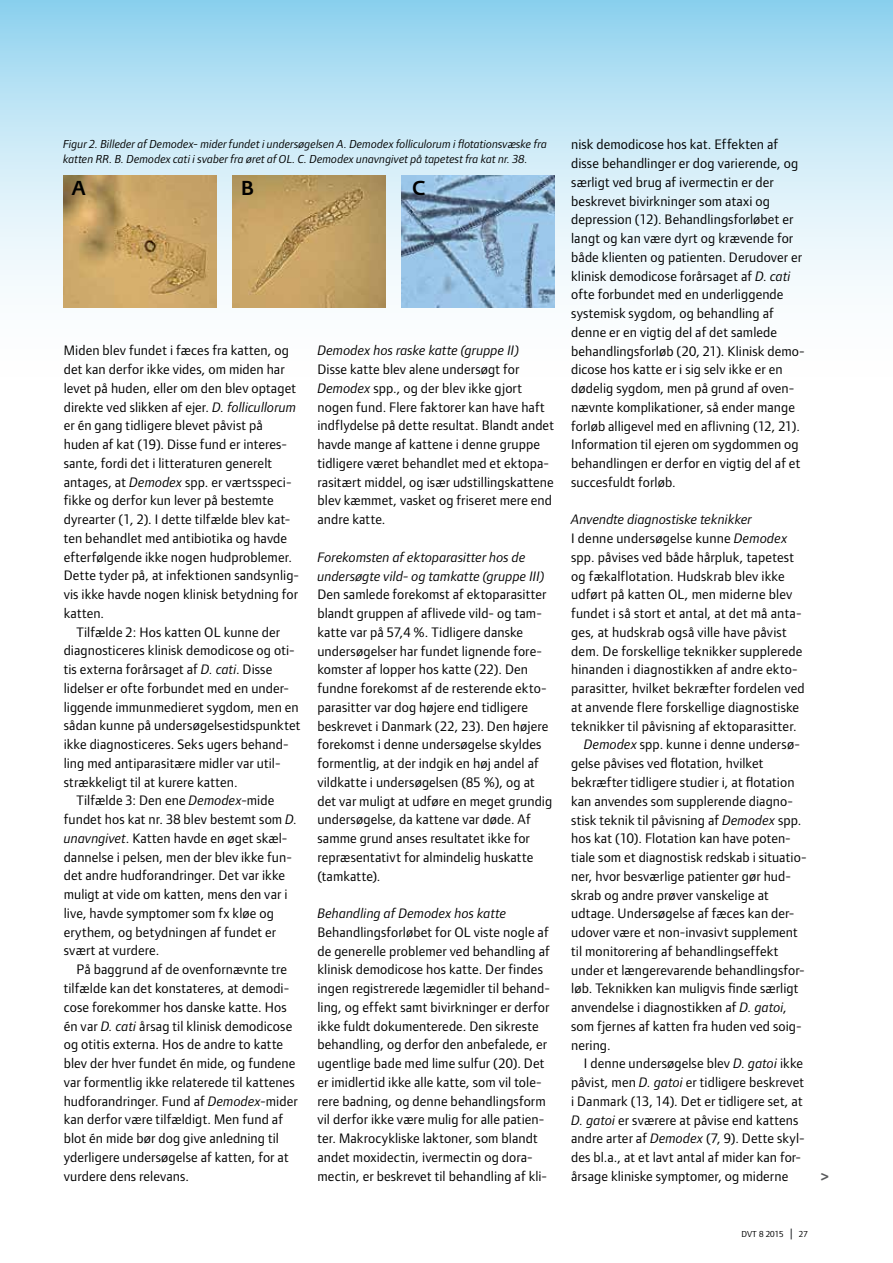
<style>
.page{position:relative;width:893px;height:1263px;background:#fff}
.page>*{position:absolute;margin:0;border:0;box-sizing:border-box;transform-origin:0 0}
.t1{font:500 19.95px "Fedra Sans Alt";color:#000}
.t2{font:15px "Foundry Form Sans Bold OSF";color:#58595b}
.t3{font:14.25px/18.8px "Foundry Form Sans";letter-spacing:.01em;color:#000}
.t4{font:italic 14.25px/18.8px "Foundry Form Sans";letter-spacing:.005em;color:#000}
.t5{font:italic 12px/15px "Foundry Form Sans";color:#000}
.t6{font:9px "Foundry Form Sans";color:#000}
.s1{font-style:italic}
</style>
<div class="page">
<svg style="left:790px;top:1228px;width:2px;height:11px"></svg>
<svg style="left:0;top:0;width:893px;height:308px;background:#c2e6f4"></svg>
<img style="left:64px;top:176px;width:153px;height:131px">
<img style="left:233px;top:176px;width:153px;height:131px">
<img style="left:402px;top:176px;width:153px;height:131px">
<p class="t5" style="left:63px;top:136px;width:485px">Figur 2. Billeder af Demodex- mider fundet i undersøgelsen A. Demodex folliculorum i flotationsvæske fra katten RR. B. Demodex cati i svaber fra øret af OL. C. Demodex unavngivet på tapetest fra kat nr. 38.</p>
<h1 class="t1" style="left:72px;top:177px;width:16px">A</h1>
<h1 class="t1" style="left:241px;top:177px;width:15px">B</h1>
<h1 class="t1" style="left:412px;top:177px;width:15px">C</h1>
<p class="t3" style="left:64px;top:341px;width:237px">Miden blev fundet i fæces fra katten, og det kan derfor ikke vides, om miden har levet på huden, eller om den blev optaget direkte ved slikken af ejer. <span class="s1">D. follicullorum </span>er én gang tidligere blevet påvist på huden af kat (19). Disse fund er interes&shy;sante, fordi det i litteraturen generelt antages, at <span class="s1">Demodex</span> spp. er værtsspeci&shy;fikke og derfor kun lever på bestemte dyrearter (1, 2). I dette tilfælde blev kat&shy;ten behandlet med antibiotika og havde efterfølgende ikke nogen hudproblemer.<br>Dette tyder på, at infektionen sandsynlig&shy;vis ikke havde nogen klinisk betydning for katten.</p>
<p class="t3" style="left:77px;top:622px;width:205px">Tilfælde 2: Hos katten OL kunne der</p>
<p class="t3" style="left:64px;top:641px;width:233px">diagnosticeres klinisk demodicose og oti-</p>
<p class="t3" style="left:64px;top:660px;width:210px">tis externa forårsaget af <span class="s1">D. cati</span>. Disse</p>
<p class="t3" style="left:64px;top:679px;width:227px">lidelser er ofte forbundet med en under-</p>
<p class="t3" style="left:64px;top:697px;width:236px">liggende immunmedieret sygdom, men en</p>
<p class="t3" style="left:64px;top:716px;width:238px">sådan kunne på undersøgelsestidspunktet</p>
<p class="t3" style="left:64px;top:735px;width:226px">ikke diagnosticeres. Seks ugers behand-</p>
<p class="t3" style="left:64px;top:754px;width:218px">ling med antiparasitære midler var util-</p>
<p class="t3" style="left:64px;top:772px;width:175px">strækkeligt til at kurere katten.</p>
<p class="t3" style="left:77px;top:791px;width:199px">Tilfælde 3: Den ene <span class="s1">Demodex</span>-mide</p>
<p class="t3" style="left:64px;top:810px;width:235px">fundet hos kat nr. 38 blev bestemt som <span class="s1">D.</span></p>
<p class="t3" style="left:64px;top:829px;width:225px"><span class="s1">unavngivet</span>. Katten havde en øget skæl-</p>
<p class="t3" style="left:64px;top:847px;width:230px">dannelse i pelsen, men der blev ikke fun-</p>
<p class="t3" style="left:64px;top:866px;width:223px">det andre hudforandringer. Det var ikke</p>
<p class="t3" style="left:64px;top:885px;width:225px">muligt at vide om katten, mens den var i</p>
<p class="t3" style="left:64px;top:904px;width:212px">live, havde symptomer som fx kløe og</p>
<p class="t3" style="left:64px;top:922px;width:214px">erythem, og betydningen af fundet er</p>
<p class="t3" style="left:64px;top:941px;width:97px">svært at vurdere.</p>
<p class="t3" style="left:77px;top:960px;width:212px">På baggrund af de ovenfornævnte tre</p>
<p class="t3" style="left:64px;top:979px;width:227px">tilfælde kan det konstateres, at demodi-</p>
<p class="t3" style="left:64px;top:997px;width:224px">cose forekommer hos danske katte. Hos</p>
<p class="t3" style="left:64px;top:1016px;width:230px">én var <span class="s1">D. cati</span> årsag til klinisk demodicose</p>
<p class="t3" style="left:64px;top:1035px;width:221px">og otitis externa. Hos de andre to katte</p>
<p class="t3" style="left:64px;top:1054px;width:233px">blev der hver fundet én mide, og fundene</p>
<p class="t3" style="left:64px;top:1072px;width:232px">var formentlig ikke relaterede til kattenes</p>
<p class="t3" style="left:64px;top:1091px;width:235px">hudforandringer. Fund af <span class="s1">Demodex-</span>mider</p>
<p class="t3" style="left:64px;top:1110px;width:221px">kan derfor være tilfældigt. Men fund af</p>
<p class="t3" style="left:64px;top:1129px;width:217px">blot én mide bør dog give anledning til</p>
<p class="t3" style="left:64px;top:1147px;width:226px">yderligere undersøgelse af katten, for at</p>
<p class="t3" style="left:64px;top:1166px;width:127px">vurdere dens relevans.</p>
<p class="t4" style="left:317px;top:341px;width:203px">Demodex hos raske katte (gruppe II)</p>
<p class="t3" style="left:317px;top:360px;width:238px">Disse katte blev alene undersøgt for <span class="s1">Demodex</span> spp., og der blev ikke gjort nogen fund. Flere faktorer kan have haft indflydelse på dette resultat. Blandt andet havde mange af kattene i denne gruppe tidligere været behandlet med et ektopa&shy;rasitært middel, og især udstillingskattene blev kæmmet, vasket og friseret mere end andre katte.</p>
<p class="t4" style="left:317px;top:547px;width:229px">Forekomsten af ektoparasitter hos de undersøgte vild- og tamkatte (gruppe III)</p>
<p class="t3" style="left:317px;top:585px;width:236px">Den samlede forekomst af ektoparasitter blandt gruppen af aflivede vild- og tam&shy;katte var på 57,4 %. Tidligere danske undersøgelser har fundet lignende fore&shy;komster af lopper hos katte (22). Den fundne forekomst af de resterende ekto&shy;parasitter var dog højere end tidligere beskrevet i Danmark (22, 23). Den højere forekomst i denne undersøgelse skyldes formentlig, at der indgik en høj andel af vildkatte i undersøgelsen (85 %), og at det var muligt at udføre en meget grundig undersøgelse, da kattene var døde. Af samme grund anses resultatet ikke for repræsentativt for almindelig huskatte (tamkatte).</p>
<p class="t4" style="left:317px;top:904px;width:190px">Behandling af Demodex hos katte</p>
<p class="t3" style="left:317px;top:922px;width:234px">Behandlingsforløbet for OL viste nogle af de generelle problemer ved behandling af klinisk demodicose hos katte. Der findes ingen registrerede lægemidler til behand&shy;ling, og effekt samt bivirkninger er derfor ikke fuldt dokumenterede. Den sikreste behandling, og derfor den anbefalede, er ugentlige bade med lime sulfur (20). Det er imidlertid ikke alle katte, som vil tole&shy;rere badning, og denne behandlingsform vil derfor ikke være mulig for alle patien&shy;ter. Makrocykliske laktoner, som blandt andet moxidectin, ivermectin og dora&shy;mectin, er beskrevet til behandling af kli-</p>
<p class="t3" style="left:571px;top:135px;width:235px">nisk demodicose hos kat. Effekten af disse behandlinger er dog varierende, og særligt ved brug af ivermectin er der beskrevet bivirkninger som ataxi og depression (12). Behandlingsforløbet er langt og kan være dyrt og krævende for både klienten og patienten. Derudover er klinisk demodicose forårsaget af <span class="s1">D. cati </span>ofte forbundet med en underliggende systemisk sygdom, og behandling af denne er en vigtig del af det samlede behandlingsforløb (20, 21). Klinisk demo&shy;dicose hos katte er i sig selv ikke er en dødelig sygdom, men på grund af oven&shy;nævnte komplikationer, så ender mange forløb alligevel med en aflivning (12, 21).<br>Information til ejeren om sygdommen og behandlingen er derfor en vigtig del af et succesfuldt forløb.</p>
<p class="t4" style="left:571px;top:510px;width:182px">Anvendte diagnostiske teknikker</p>
<p class="t3" style="left:571px;top:529px;width:218px">I denne undersøgelse kunne <span class="s1">Demodex</span></p>
<p class="t3" style="left:571px;top:548px;width:224px">spp. påvises ved både hårpluk, tapetest</p>
<p class="t3" style="left:571px;top:566px;width:215px">og fækalflotation. Hudskrab blev ikke</p>
<p class="t3" style="left:571px;top:585px;width:223px">udført på katten OL, men miderne blev</p>
<p class="t3" style="left:571px;top:604px;width:232px">fundet i så stort et antal, at det må anta-</p>
<p class="t3" style="left:571px;top:623px;width:217px">ges, at hudskrab også ville have påvist</p>
<p class="t3" style="left:571px;top:641px;width:233px">dem. De forskellige teknikker supplerede</p>
<p class="t3" style="left:571px;top:660px;width:228px">hinanden i diagnostikken af andre ekto-</p>
<p class="t3" style="left:571px;top:679px;width:235px">parasitter, hvilket bekræfter fordelen ved</p>
<p class="t3" style="left:571px;top:698px;width:229px">at anvende flere forskellige diagnostiske</p>
<p class="t3" style="left:571px;top:716px;width:227px">teknikker til påvisning af ektoparasitter.</p>
<p class="t3" style="left:584px;top:735px;width:217px"><span class="s1">Demodex</span> spp. kunne i denne undersø-</p>
<p class="t3" style="left:571px;top:754px;width:194px">gelse påvises ved flotation, hvilket</p>
<p class="t3" style="left:571px;top:773px;width:225px">bekræfter tidligere studier i, at flotation</p>
<p class="t3" style="left:571px;top:791px;width:223px">kan anvendes som supplerende diagno-</p>
<p class="t3" style="left:571px;top:810px;width:232px">stisk teknik til påvisning af <span class="s1">Demodex</span> spp.</p>
<p class="t3" style="left:571px;top:829px;width:221px">hos kat (10). Flotation kan have poten-</p>
<p class="t3" style="left:571px;top:848px;width:237px">tiale som et diagnostisk redskab i situatio-</p>
<p class="t3" style="left:571px;top:866px;width:221px">ner, hvor besværlige patienter gør hud-</p>
<p class="t3" style="left:571px;top:885px;width:199px">skrab og andre prøver vanskelige at</p>
<p class="t3" style="left:571px;top:904px;width:225px">udtage. Undersøgelse af fæces kan der-</p>
<p class="t3" style="left:571px;top:923px;width:228px">udover være et non-invasivt supplement</p>
<p class="t3" style="left:571px;top:941px;width:209px">til monitorering af behandlingseffekt</p>
<p class="t3" style="left:571px;top:960px;width:235px">under et længerevarende behandlingsfor-</p>
<p class="t3" style="left:571px;top:979px;width:229px">løb. Teknikken kan muligvis finde særligt</p>
<p class="t3" style="left:571px;top:998px;width:217px">anvendelse i diagnostikken af <span class="s1">D. gatoi</span>,</p>
<p class="t3" style="left:571px;top:1016px;width:232px">som fjernes af katten fra huden ved soig-</p>
<p class="t3" style="left:571px;top:1035px;width:41px">nering.</p>
<p class="t3" style="left:584px;top:1054px;width:221px">I denne undersøgelse blev <span class="s1">D. gatoi</span> ikke</p>
<p class="t3" style="left:571px;top:1073px;width:234px">påvist, men <span class="s1">D. gatoi</span> er tidligere beskrevet</p>
<p class="t3" style="left:571px;top:1091px;width:233px">i Danmark (13, 14). Det er tidligere set, at</p>
<p class="t3" style="left:571px;top:1110px;width:229px"><span class="s1">D. gatoi</span> er sværere at påvise end kattens</p>
<p class="t3" style="left:571px;top:1129px;width:235px">andre arter af <span class="s1">Demodex</span> (7, 9). Dette skyl-</p>
<p class="t3" style="left:571px;top:1148px;width:231px">des bl.a., at et lavt antal af mider kan for-</p>
<p class="t3" style="left:571px;top:1166px;width:219px">årsage kliniske symptomer, og miderne</p>
<p class="t2" style="left:821px;top:1167px;width:9px">&gt;</p>
<p class="t6" style="left:741px;top:1229px;width:44px">DVT 8 2015</p>
<p class="t6" style="left:799px;top:1229px;width:11px">27</p>
</div>
